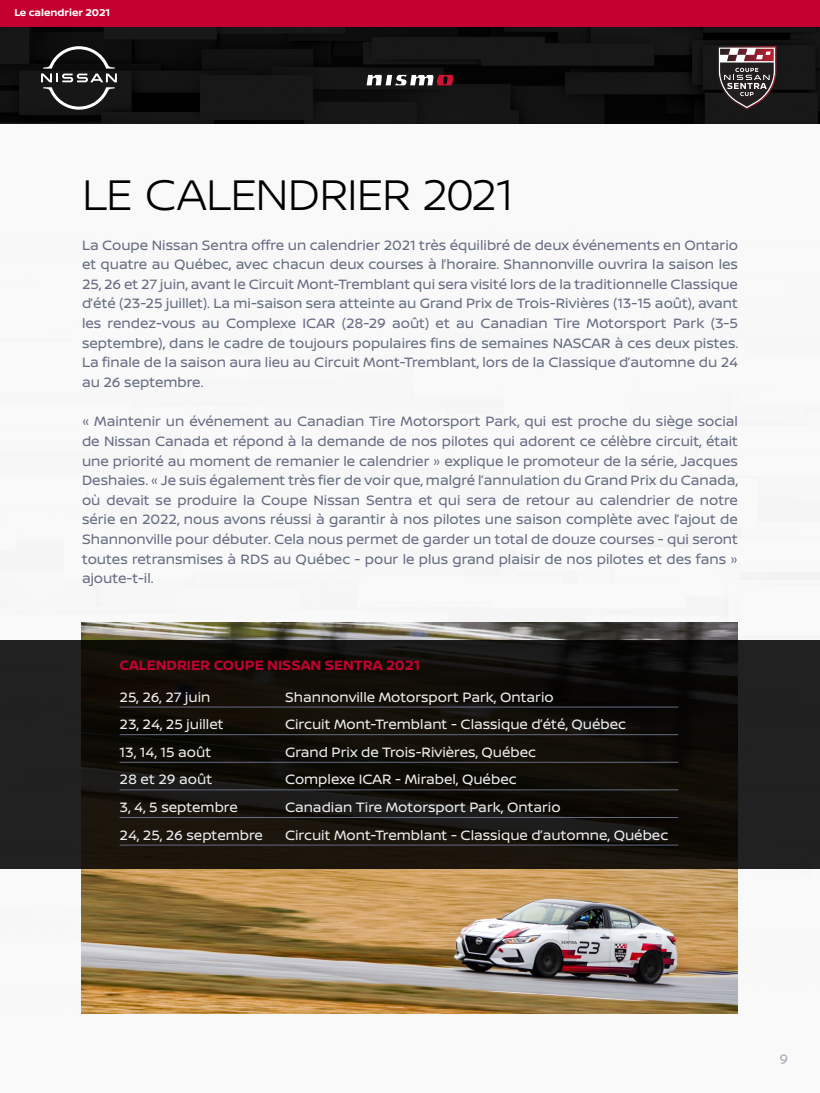
<style>
.page{position:relative;width:820px;height:1093px;background:#fff}
.page>*{position:absolute;margin:0;border:0;box-sizing:border-box;transform-origin:0 0}
.Titre{font:300 45.6px "Nissan Brand";letter-spacing:-.02em;color:#000}
.Texte{font:14.4px/19.6px "Nissan Brand";color:#656c82;text-align:justify}
.t1{font:14.4px "Nissan Brand";color:#efefef}
.S-titre_3{font:700 14.4px "Nissan Brand";color:#c3002f}
.t2{font:14.4px "Nissan Brand";color:#a9adb9}
.Ancre_de_texte__debu{font:700 10.48px "Nissan Brand";color:#fff}
</style>
<div class="page">
<img style="left:0;top:123px;width:819px;height:891px">
<img style="left:0;top:26px;width:819px;height:97px">
<svg style="left:41px;top:46px;width:76px;height:64px;background:#383838"></svg>
<svg style="left:717px;top:46px;width:59px;height:64px;background:#5f4f51"></svg>
<svg style="left:366px;top:75px;width:87px;height:10px"></svg>
<div style="left:0;top:0;width:819px;height:26px;background:#c3002f"></div>
<img style="left:82px;top:623px;width:655px;height:391px">
<svg style="left:0;top:641px;width:819px;height:228px;background:#15130f"></svg>
<hr style="left:120px;top:707px;width:558px;height:1px;background:#656c82">
<hr style="left:120px;top:734px;width:558px;height:1px;background:#656c82">
<hr style="left:120px;top:762px;width:558px;height:1px;background:#656c82">
<hr style="left:120px;top:790px;width:558px;height:1px;background:#656c82">
<hr style="left:120px;top:817px;width:558px;height:1px;background:#656c82">
<hr style="left:120px;top:845px;width:558px;height:1px;background:#656c82">
<p class="Ancre_de_texte__debu" style="left:14px;top:5px;width:97px">Le calendrier 2021</p>
<p class="Titre" style="left:82px;top:162px;width:433px">LE CALENDRIER 2021</p>
<p class="Texte" style="left:82px;top:234px;width:657px">La Coupe Nissan Sentra offre un calendrier 2021 très équilibré de deux événements en Ontario et quatre au Québec, avec chacun deux courses à l’horaire. Shannonville ouvrira la saison les 25, 26 et 27 juin, avant le Circuit Mont-Tremblant qui sera visité lors de la traditionnelle Classique d’été (23-25 juillet). La mi-saison sera atteinte au Grand Prix de Trois-Rivières (13-15 août), avant les rendez-vous au Complexe ICAR (28-29 août) et au Canadian Tire Motorsport Park (3-5 septembre), dans le cadre de toujours populaires fins de semaines NASCAR à ces deux pistes.<br>La finale de la saison aura lieu au Circuit Mont-Tremblant, lors de la Classique d’automne du 24 au 26 septembre.</p>
<p class="Texte" style="left:82px;top:411px;width:657px">« Maintenir un événement au Canadian Tire Motorsport Park, qui est proche du siège social de Nissan Canada et répond à la demande de nos pilotes qui adorent ce célèbre circuit, était une priorité au moment de remanier le calendrier » explique le promoteur de la série, Jacques Deshaies. « Je suis également très fier de voir que, malgré l’annulation du Grand Prix du Canada, où devait se produire la Coupe Nissan Sentra et qui sera de retour au calendrier de notre série en 2022, nous avons réussi à garantir à nos pilotes une saison complète avec l’ajout de Shannonville pour débuter. Cela nous permet de garder un total de douze courses - qui seront toutes retransmises à RDS au Québec - pour le plus grand plaisir de nos pilotes et des fans » ajoute-t-il.</p>
<p class="S-titre_3" style="left:120px;top:654px;width:302px">CALENDRIER COUPE NISSAN SENTRA 2021</p>
<p class="t1" style="left:120px;top:686px;width:92px">25, 26, 27 juin</p>
<p class="t1" style="left:285px;top:686px;width:270px">Shannonville Motorsport Park, Ontario</p>
<p class="t1" style="left:120px;top:714px;width:105px">23, 24, 25 juillet</p>
<p class="t1" style="left:285px;top:714px;width:342px">Circuit Mont-Tremblant - Classique d’été, Québec</p>
<p class="t1" style="left:120px;top:741px;width:93px">13, 14, 15 août</p>
<p class="t1" style="left:285px;top:741px;width:253px">Grand Prix de Trois-Rivières, Québec</p>
<p class="t1" style="left:120px;top:769px;width:94px">28 et 29 août</p>
<p class="t1" style="left:285px;top:769px;width:233px">Complexe ICAR - Mirabel, Québec</p>
<p class="t1" style="left:120px;top:797px;width:120px">3, 4, 5 septembre</p>
<p class="t1" style="left:285px;top:797px;width:277px">Canadian Tire Motorsport Park, Ontario</p>
<p class="t1" style="left:120px;top:824px;width:145px">24, 25, 26 septembre</p>
<p class="t1" style="left:285px;top:824px;width:384px">Circuit Mont-Tremblant - Classique d’automne, Québec</p>
<p class="t2" style="left:779px;top:1049px;width:10px">9</p>
</div>
